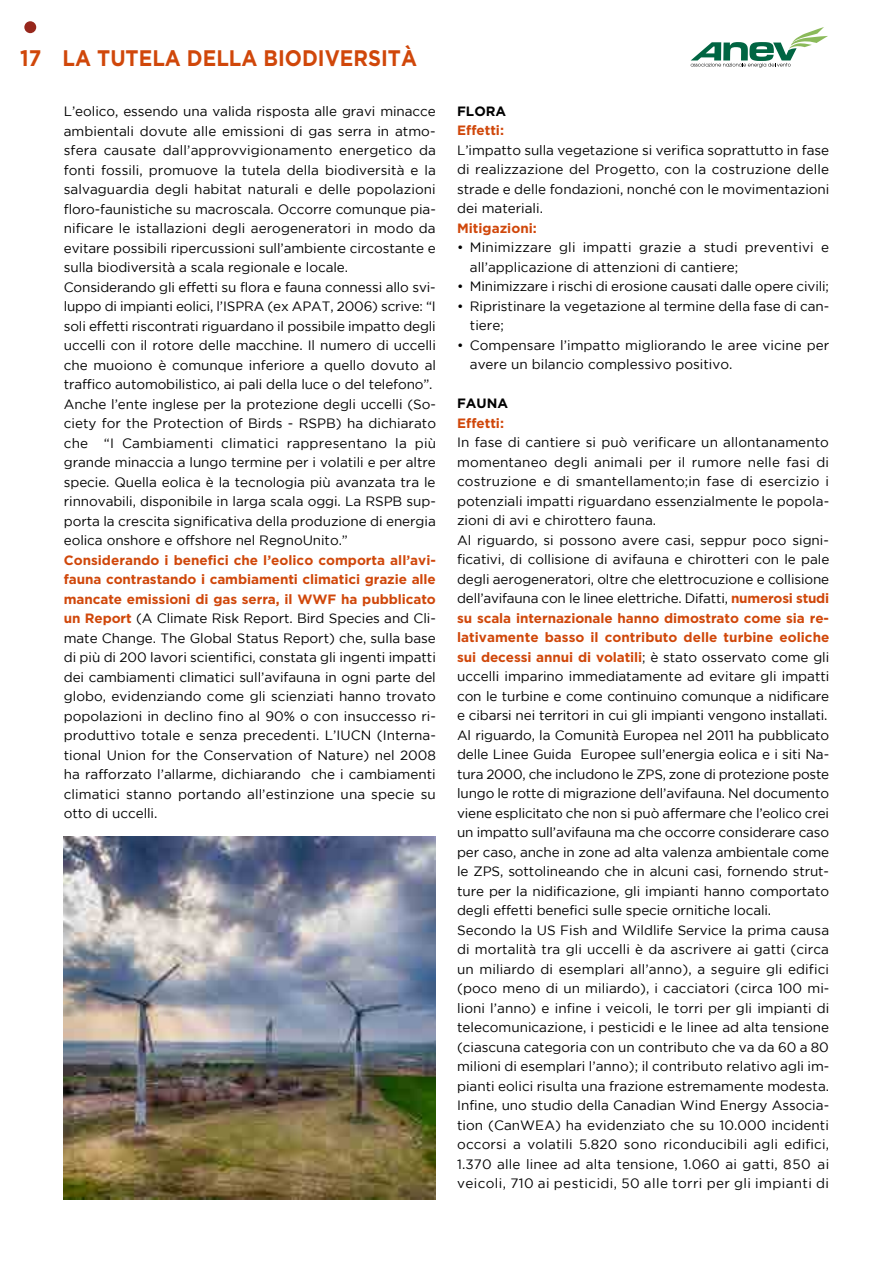
<style>
.page{position:relative;width:893px;height:1263px;background:#fff}
.page>*{position:absolute;margin:0;border:0;box-sizing:border-box;transform-origin:0 0}
.t1{font:700 22.5px "Gotham";color:#d0470a;scale:.9 1}
.t2{font:13.5px/19.5px "Gotham";color:#000}
.t3{font:700 13.5px "Gotham";color:#d0470a}
.t4{font:700 13.5px "Gotham";color:#000}
.s1{font-weight:700;color:#d0470a}
</style>
<div class="page">
<svg style="left:691px;top:27px;width:137px;height:41px"></svg>
<div style="left:24px;top:21px;width:12px;height:12px;background:#97271c;border-radius:50%"></div>
<img style="left:64px;top:837px;width:371px;height:362px">
<h1 class="t1" style="left:20px;top:45px;width:442px">17 LA TUTELA DELLA BIODIVERSITÀ</h1>
<p class="t2" style="left:64px;top:101px;width:374px">L’eolico, essendo una valida risposta alle gravi minacce ambientali dovute alle emissioni di gas serra in atmo&shy;sfera causate dall’approvvigionamento energetico da fonti fossili, promuove la tutela della biodiversità e la salvaguardia degli habitat naturali e delle popolazioni floro-faunistiche su macroscala. Occorre comunque pia&shy;nificare le istallazioni degli aerogeneratori in modo da evitare possibili ripercussioni sull’ambiente circostante e sulla biodiversità a scala regionale e locale.<br>Considerando gli effetti su flora e fauna connessi allo svi&shy;luppo di impianti eolici, l’ISPRA (ex APAT, 2006) scrive: “I soli effetti riscontrati riguardano il possibile impatto degli uccelli con il rotore delle macchine. Il numero di uccelli che muoiono è comunque inferiore a quello dovuto al traffico automobilistico, ai pali della luce o del telefono”.<br>Anche l’ente inglese per la protezione degli uccelli (So&shy;ciety for the Protection of Birds - RSPB) ha dichiarato che “I Cambiamenti climatici rappresentano la più grande minaccia a lungo termine per i volatili e per altre specie. Quella eolica è la tecnologia più avanzata tra le rinnovabili, disponibile in larga scala oggi. La RSPB sup&shy;porta la crescita significativa della produzione di energia eolica onshore e offshore nel RegnoUnito.”</p>
<p class="t2" style="left:64px;top:550px;width:374px;text-align:justify"><span class="s1">Considerando i benefici che l’eolico comporta all’avi&shy;fauna contrastando i cambiamenti climatici grazie alle mancate emissioni di gas serra, il WWF ha pubblicato un Report</span> (A Climate Risk Report. Bird Species and Cli&shy;mate Change. The Global Status Report) che, sulla base di più di 200 lavori scientifici, constata gli ingenti impatti dei cambiamenti climatici sull’avifauna in ogni parte del globo, evidenziando come gli scienziati hanno trovato popolazioni in declino fino al 90% o con insuccesso ri&shy;produttivo totale e senza precedenti. L’IUCN (Interna&shy;tional Union for the Conservation of Nature) nel 2008 ha rafforzato l’allarme, dichiarando che i cambiamenti climatici stanno portando all’estinzione una specie su otto di uccelli.</p>
<p class="t4" style="left:457px;top:103px;width:51px">FLORA</p>
<p class="t3" style="left:457px;top:123px;width:48px">Effetti:</p>
<p class="t2" style="left:457px;top:140px;width:374px;text-align:justify">L’impatto sulla vegetazione si verifica soprattutto in fase di realizzazione del Progetto, con la costruzione delle strade e delle fondazioni, nonché con le movimentazioni dei materiali.</p>
<p class="t3" style="left:457px;top:220px;width:81px">Mitigazioni:</p>
<p class="t2" style="left:470px;top:238px;width:361px;text-indent:-13px">• Minimizzare gli impatti grazie a studi preventivi e all’applicazione di attenzioni di cantiere;</p>
<p class="t2" style="left:457px;top:277px;width:373px">• Minimizzare i rischi di erosione causati dalle opere civili;</p>
<p class="t2" style="left:470px;top:296px;width:361px;text-indent:-13px">• Ripristinare la vegetazione al termine della fase di can&shy;tiere;</p>
<p class="t2" style="left:470px;top:335px;width:361px;text-indent:-13px">• Compensare l’impatto migliorando le aree vicine per avere un bilancio complessivo positivo.</p>
<p class="t4" style="left:457px;top:396px;width:53px">FAUNA</p>
<p class="t3" style="left:457px;top:415px;width:48px">Effetti:</p>
<p class="t2" style="left:457px;top:433px;width:374px">In fase di cantiere si può verificare un allontanamento momentaneo degli animali per il rumore nelle fasi di costruzione e di smantellamento;in fase di esercizio i potenziali impatti riguardano essenzialmente le popola&shy;zioni di avi e chirottero fauna.<br>Al riguardo, si possono avere casi, seppur poco signi&shy;ficativi, di collisione di avifauna e chirotteri con le pale degli aerogeneratori, oltre che elettrocuzione e collisione dell’avifauna con le linee elettriche. Difatti, <span class="s1">numerosi studi su scala internazionale hanno dimostrato come sia re&shy;lativamente basso il contributo delle turbine eoliche sui decessi annui di volatili</span>; è stato osservato come gli uccelli imparino immediatamente ad evitare gli impatti con le turbine e come continuino comunque a nidificare e cibarsi nei territori in cui gli impianti vengono installati.<br>Al riguardo, la Comunità Europea nel 2011 ha pubblicato delle Linee Guida Europee sull’energia eolica e i siti Na&shy;tura 2000, che includono le ZPS, zone di protezione poste lungo le rotte di migrazione dell’avifauna. Nel documento viene esplicitato che non si può affermare che l’eolico crei un impatto sull’avifauna ma che occorre considerare caso per caso, anche in zone ad alta valenza ambientale come le ZPS, sottolineando che in alcuni casi, fornendo strut&shy;ture per la nidificazione, gli impianti hanno comportato degli effetti benefici sulle specie ornitiche locali.<br>Secondo la US Fish and Wildlife Service la prima causa di mortalità tra gli uccelli è da ascrivere ai gatti (circa un miliardo di esemplari all’anno), a seguire gli edifici (poco meno di un miliardo), i cacciatori (circa 100 mi&shy;lioni l’anno) e infine i veicoli, le torri per gli impianti di telecomunicazione, i pesticidi e le linee ad alta tensione (ciascuna categoria con un contributo che va da 60 a 80 milioni di esemplari l’anno); il contributo relativo agli im&shy;pianti eolici risulta una frazione estremamente modesta.<br>Infine, uno studio della Canadian Wind Energy Associa&shy;tion (CanWEA) ha evidenziato che su 10.000 incidenti occorsi a volatili 5.820 sono riconducibili agli edifici, 1.370 alle linee ad alta tensione, 1.060 ai gatti, 850 ai veicoli, 710 ai pesticidi, 50 alle torri per gli impianti di</p>
</div>
